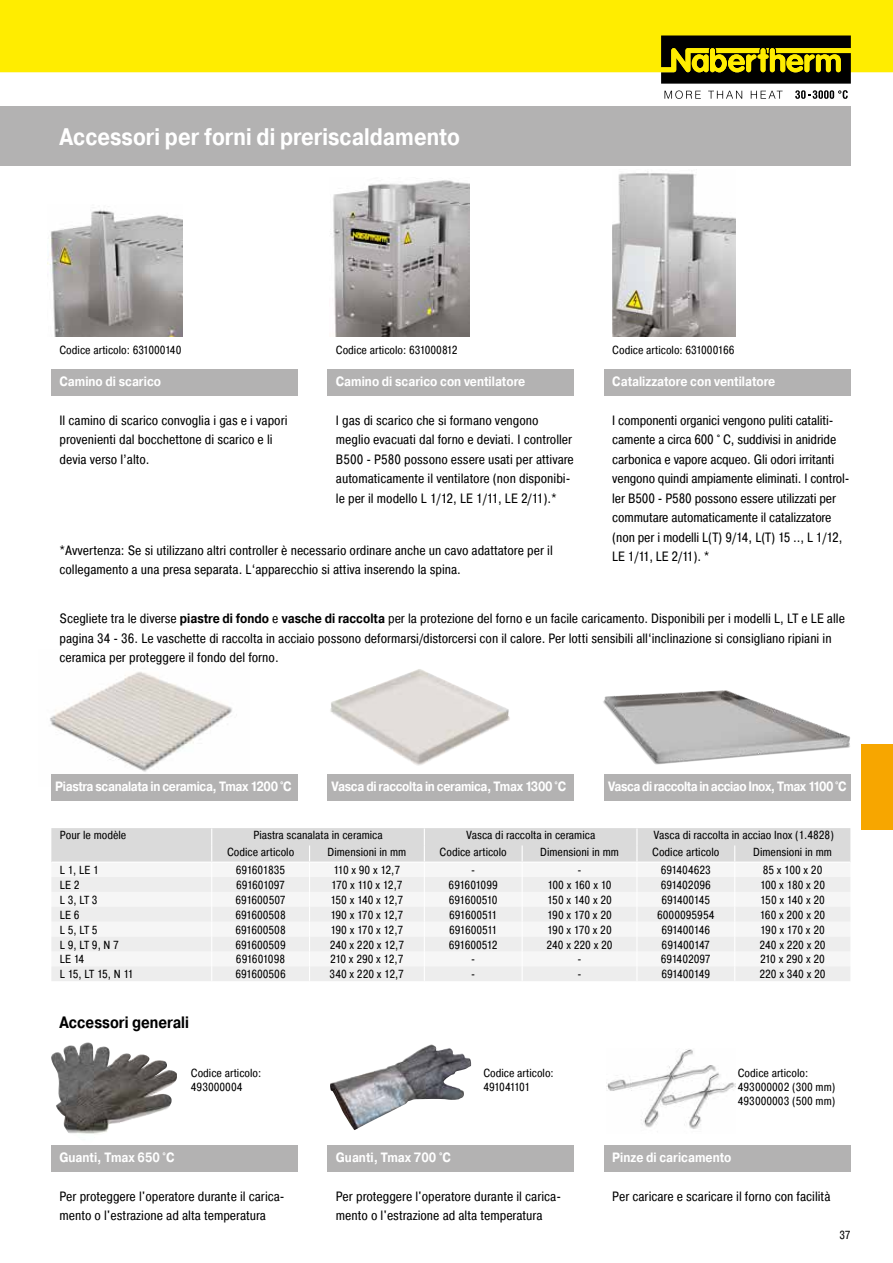
<style>
.page{position:relative;width:893px;height:1263px;background:#fff}
.page>*{position:absolute;margin:0;border:0;box-sizing:border-box;transform-origin:0 0}
.t1{font:700 24px "Pragmatica";color:#fff;scale:.85 1}
.t2{font:700 16.5px "Pragmatica";color:#000;scale:.85 1}
.t3{font:13.5px/19.5px "Pragmatica Cond";color:#000}
.t4{font:700 13.5px "Pragmatica";color:#fff;scale:.85 1}
.t5{font:700 13.5px "Pragmatica";letter-spacing:-.03em;color:#fff;scale:.85 1}
.t6{font:700 13.5px "Pragmatica";letter-spacing:-.04em;color:#fff;scale:.85 1}
.t7{font:11.7px/14.1px "Pragmatica Cond";color:#000}
.t8{font:11.7px "Pragmatica Cond";letter-spacing:-.025em;color:#000}
.t9{font:11.7px "Pragmatica Cond";letter-spacing:-.04em;color:#000}
.t10{font:11.7px "Pragmatica Cond";letter-spacing:-.05em;color:#000}
.s1{font-family:"Pragmatica";font-weight:700}
</style>
<div class="page">
<div style="left:0;top:106px;width:850px;height:60px;background:#b3b2b2"></div>
<div style="left:861px;top:744px;width:32px;height:85px;background:#f7a600"></div>
<img style="left:330px;top:1044px;width:141px;height:86px">
<img style="left:607px;top:1049px;width:129px;height:80px">
<img style="left:47px;top:210px;width:135px;height:126px">
<img style="left:612px;top:171px;width:124px;height:166px">
<img style="left:51px;top:1042px;width:126px;height:92px">
<img style="left:330px;top:669px;width:180px;height:97px">
<img style="left:50px;top:672px;width:182px;height:100px">
<img style="left:603px;top:690px;width:247px;height:75px">
<img style="left:333px;top:180px;width:136px;height:156px">
<div style="left:51px;top:774px;width:247px;height:26px;background:#b3b2b2"></div>
<div style="left:327px;top:774px;width:247px;height:26px;background:#b3b2b2"></div>
<div style="left:604px;top:774px;width:246px;height:26px;background:#b3b2b2"></div>
<svg style="left:51px;top:828px;width:799px;height:153px"></svg>
<div style="left:51px;top:369px;width:247px;height:26px;background:#b3b2b2"></div>
<div style="left:327px;top:369px;width:247px;height:26px;background:#b3b2b2"></div>
<div style="left:604px;top:369px;width:246px;height:26px;background:#b3b2b2"></div>
<div style="left:51px;top:1145px;width:247px;height:26px;background:#b3b2b2"></div>
<div style="left:327px;top:1145px;width:247px;height:26px;background:#b3b2b2"></div>
<div style="left:604px;top:1145px;width:246px;height:26px;background:#b3b2b2"></div>
<div style="left:1px;top:0;width:892px;height:72px;background:#ffed00"></div>
<svg style="left:664px;top:90px;width:37px;height:9px"></svg>
<svg style="left:708px;top:91px;width:34px;height:8px"></svg>
<svg style="left:751px;top:91px;width:32px;height:8px"></svg>
<svg style="left:795px;top:90px;width:53px;height:9px"></svg>
<svg style="left:661px;top:36px;width:190px;height:48px;background:#514b02"></svg>
<svg style="left:0;top:0;width:1px;height:72px"></svg>
<h1 class="t1" style="left:60px;top:122px;width:473px">Accessori per forni di preriscaldamento</h1>
<p class="t7" style="left:60px;top:342px;width:123px">Codice articolo: 631000140</p>
<p class="t7" style="left:336px;top:342px;width:123px">Codice articolo: 631000812</p>
<p class="t7" style="left:612px;top:342px;width:124px">Codice articolo: 631000166</p>
<p class="t4" style="left:60px;top:372px;width:121px">Camino di scarico</p>
<p class="t3" style="left:60px;top:410px;width:230px">Il camino di scarico convoglia i gas e i vapori provenienti dal bocchettone di scarico e li devia verso l’alto.</p>
<p class="t4" style="left:336px;top:372px;width:224px">Camino di scarico con ventilatore</p>
<p class="t3" style="left:336px;top:410px;width:239px">I gas di scarico che si formano vengono meglio evacuati dal forno e deviati. I controller B500 - P580 possono essere usati per attivare automaticamente il ventilatore (non disponibi&shy;le per il modello L 1/12, LE 1/11, LE 2/11).*</p>
<p class="t3" style="left:60px;top:540px;width:495px">*Avvertenza: Se si utilizzano altri controller è necessario ordinare anche un cavo adattatore per il collegamento a una presa separata. L‘apparecchio si attiva inserendo la spina.</p>
<p class="t4" style="left:612px;top:372px;width:193px">Catalizzatore con ventilatore</p>
<p class="t3" style="left:612px;top:410px;width:239px">I componenti organici vengono puliti cataliti&shy;camente a circa 600 ° C, suddivisi in anidride carbonica e vapore acqueo. Gli odori irritanti vengono quindi ampiamente eliminati. I control&shy;ler B500 - P580 possono essere utilizzati per commutare automaticamente il catalizzatore (non per i modelli L(T) 9/14, L(T) 15 .., L 1/12, LE 1/11, LE 2/11). *</p>
<p class="t3" style="left:60px;top:609px;width:787px">Scegliete tra le diverse <span class="s1">piastre di fondo</span> e <span class="s1">vasche di raccolta</span> per la protezione del forno e un facile caricamento. Disponibili per i modelli L, LT e LE alle pagina 34 - 36. Le vaschette di raccolta in acciaio possono deformarsi/distorcersi con il calore. Per lotti sensibili all‘inclinazione si consigliano ripiani in ceramica per proteggere il fondo del forno.</p>
<p class="t5" style="left:55px;top:777px;width:280px">Piastra scanalata in ceramica, Tmax 1200 °C</p>
<p class="t5" style="left:332px;top:777px;width:277px">Vasca di raccolta in ceramica, Tmax 1300 °C</p>
<p class="t6" style="left:608px;top:777px;width:282px">Vasca di raccolta in acciao Inox, Tmax 1100 °C</p>
<p class="t7" style="left:60px;top:828px;width:68px">Pour le modèle</p>
<p class="t7" style="left:253px;top:828px;width:131px">Piastra scanalata in ceramica</p>
<p class="t7" style="left:466px;top:828px;width:131px">Vasca di raccolta in ceramica</p>
<p class="t7" style="left:653px;top:828px;width:182px">Vasca di raccolta in acciao Inox (1.4828)</p>
<p class="t7" style="left:227px;top:845px;width:69px">Codice articolo</p>
<p class="t7" style="left:328px;top:845px;width:80px">Dimensioni in mm</p>
<p class="t7" style="left:440px;top:845px;width:69px">Codice articolo</p>
<p class="t7" style="left:540px;top:845px;width:80px">Dimensioni in mm</p>
<p class="t7" style="left:652px;top:845px;width:69px">Codice articolo</p>
<p class="t7" style="left:753px;top:845px;width:80px">Dimensioni in mm</p>
<p class="t7" style="left:60px;top:863px;width:40px">L 1, LE 1</p>
<p class="t7" style="left:236px;top:863px;width:51px">691601835</p>
<p class="t7" style="left:334px;top:863px;width:68px">110 x 90 x 12,7</p>
<p class="t7" style="left:471px;top:863px;width:6px">-</p>
<p class="t7" style="left:577px;top:863px;width:6px">-</p>
<p class="t7" style="left:661px;top:863px;width:52px">691404623</p>
<p class="t7" style="left:763px;top:863px;width:61px">85 x 100 x 20</p>
<p class="t7" style="left:60px;top:878px;width:21px">LE 2</p>
<p class="t9" style="left:236px;top:878px;width:50px">691601097</p>
<p class="t7" style="left:331px;top:878px;width:73px">170 x 110 x 12,7</p>
<p class="t8" style="left:449px;top:878px;width:51px">691601099</p>
<p class="t7" style="left:547px;top:878px;width:66px">100 x 160 x 10</p>
<p class="t7" style="left:661px;top:878px;width:52px">691402096</p>
<p class="t7" style="left:760px;top:878px;width:67px">100 x 180 x 20</p>
<p class="t7" style="left:60px;top:893px;width:39px">L 3, LT 3</p>
<p class="t7" style="left:235px;top:893px;width:52px">691600507</p>
<p class="t7" style="left:330px;top:893px;width:74px">150 x 140 x 12,7</p>
<p class="t8" style="left:449px;top:893px;width:50px">691600510</p>
<p class="t7" style="left:547px;top:893px;width:66px">150 x 140 x 20</p>
<p class="t8" style="left:661px;top:893px;width:50px">691400145</p>
<p class="t7" style="left:760px;top:893px;width:66px">150 x 140 x 20</p>
<p class="t7" style="left:60px;top:908px;width:21px">LE 6</p>
<p class="t7" style="left:235px;top:908px;width:52px">691600508</p>
<p class="t7" style="left:330px;top:908px;width:74px">190 x 170 x 12,7</p>
<p class="t8" style="left:449px;top:907px;width:50px">691600511</p>
<p class="t7" style="left:547px;top:908px;width:66px">190 x 170 x 20</p>
<p class="t7" style="left:657px;top:908px;width:59px">6000095954</p>
<p class="t7" style="left:760px;top:908px;width:67px">160 x 200 x 20</p>
<p class="t7" style="left:60px;top:922px;width:39px">L 5, LT 5</p>
<p class="t7" style="left:235px;top:922px;width:52px">691600508</p>
<p class="t7" style="left:330px;top:922px;width:74px">190 x 170 x 12,7</p>
<p class="t8" style="left:449px;top:922px;width:50px">691600511</p>
<p class="t7" style="left:547px;top:922px;width:66px">190 x 170 x 20</p>
<p class="t8" style="left:661px;top:922px;width:50px">691400146</p>
<p class="t7" style="left:760px;top:922px;width:66px">190 x 170 x 20</p>
<p class="t7" style="left:60px;top:937px;width:61px">L 9, LT 9, N 7</p>
<p class="t7" style="left:235px;top:937px;width:52px">691600509</p>
<p class="t7" style="left:330px;top:937px;width:76px">240 x 220 x 12,7</p>
<p class="t8" style="left:449px;top:937px;width:50px">691600512</p>
<p class="t7" style="left:546px;top:937px;width:68px">240 x 220 x 20</p>
<p class="t10" style="left:662px;top:937px;width:50px">691400147</p>
<p class="t7" style="left:759px;top:937px;width:68px">240 x 220 x 20</p>
<p class="t7" style="left:60px;top:952px;width:26px">LE 14</p>
<p class="t8" style="left:236px;top:952px;width:51px">691601098</p>
<p class="t7" style="left:330px;top:952px;width:75px">210 x 290 x 12,7</p>
<p class="t7" style="left:471px;top:952px;width:6px">-</p>
<p class="t7" style="left:577px;top:952px;width:6px">-</p>
<p class="t7" style="left:661px;top:952px;width:51px">691402097</p>
<p class="t7" style="left:760px;top:952px;width:66px">210 x 290 x 20</p>
<p class="t7" style="left:60px;top:967px;width:75px">L 15, LT 15, N 11</p>
<p class="t7" style="left:235px;top:967px;width:52px">691600506</p>
<p class="t7" style="left:330px;top:967px;width:76px">340 x 220 x 12,7</p>
<p class="t7" style="left:471px;top:967px;width:6px">-</p>
<p class="t7" style="left:577px;top:967px;width:6px">-</p>
<p class="t8" style="left:661px;top:967px;width:50px">691400149</p>
<p class="t7" style="left:759px;top:967px;width:68px">220 x 340 x 20</p>
<p class="t2" style="left:60px;top:1011px;width:154px">Accessori generali</p>
<p class="t7" style="left:191px;top:1066px;width:72px">Codice articolo:<br>493000004</p>
<p class="t7" style="left:483px;top:1066px;width:72px">Codice articolo:<br>491041101</p>
<p class="t7" style="left:738px;top:1066px;width:99px">Codice articolo:<br>493000002 (300 mm)<br>493000003 (500 mm)</p>
<p class="t4" style="left:60px;top:1148px;width:137px">Guanti, Tmax 650 °C</p>
<p class="t3" style="left:60px;top:1186px;width:227px">Per proteggere l'operatore durante il carica&shy;mento o l'estrazione ad alta temperatura</p>
<p class="t4" style="left:336px;top:1148px;width:137px">Guanti, Tmax 700 °C</p>
<p class="t3" style="left:336px;top:1186px;width:227px">Per proteggere l'operatore durante il carica&shy;mento o l'estrazione ad alta temperatura</p>
<p class="t4" style="left:612px;top:1148px;width:142px">Pinze di caricamento</p>
<p class="t3" style="left:612px;top:1186px;width:220px">Per caricare e scaricare il forno con facilità</p>
<p class="t7" style="left:839px;top:1228px;width:12px">37</p>
</div>
